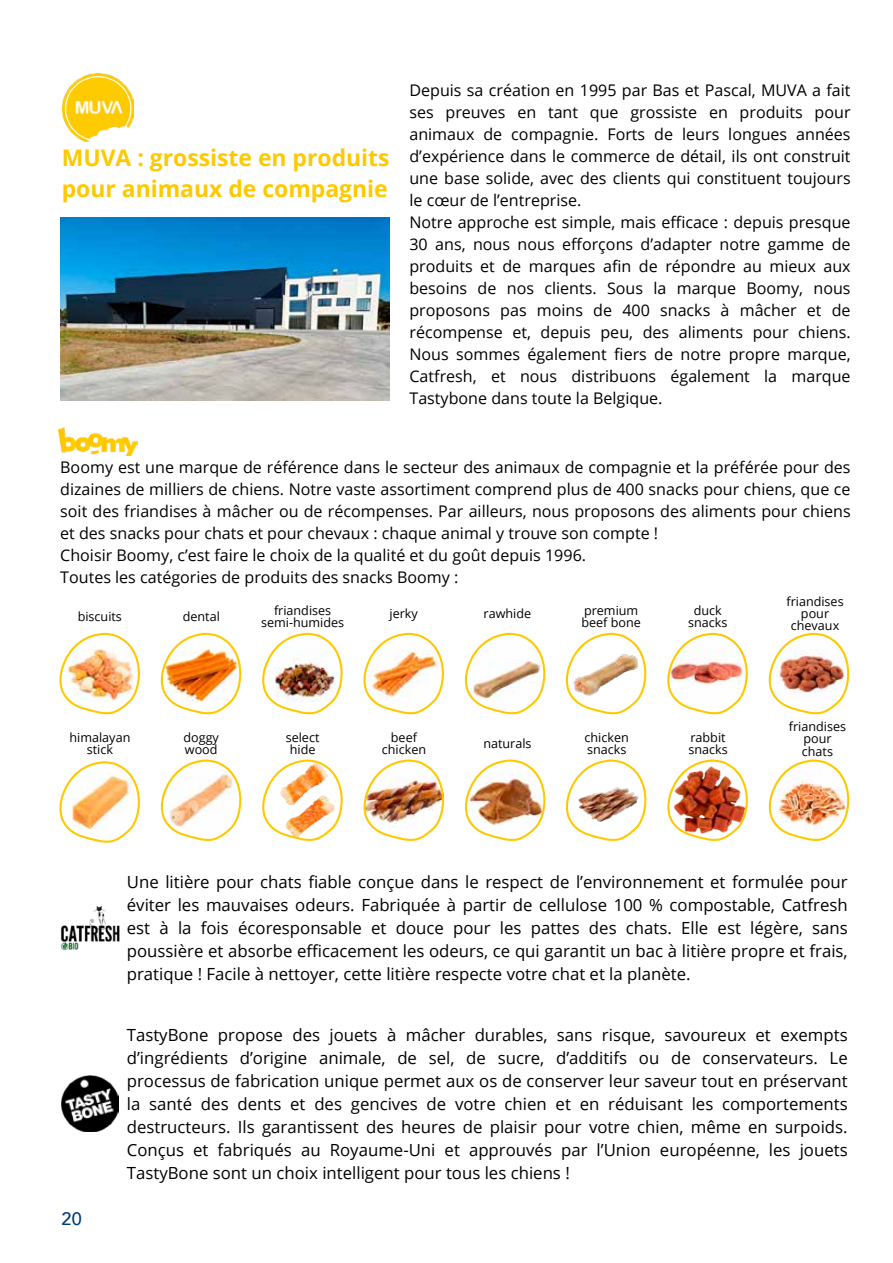
<style>
.page{position:relative;width:893px;height:1263px;background:#fff}
.page>*{position:absolute;margin:0;border:0;box-sizing:border-box;transform-origin:0 0}
.t1{font:700 22.8px/31.3px "Open Sans";color:#fec900}
.t2{font:500 18px "Avenir";color:#003a78}
.t3{font:16.8px/23px "Open Sans";color:#000;text-align:justify}
.t4{font:16.05px/21.9px "Open Sans";color:#000}
.t5{font:12.6px/12.3px "Open Sans";color:#000;text-align:center}
</style>
<div class="page">
<img style="left:60px;top:217px;width:329px;height:183px">
<img style="left:59px;top:633px;width:81px;height:82px">
<img style="left:160px;top:633px;width:82px;height:82px">
<img style="left:262px;top:633px;width:81px;height:82px">
<svg style="left:363px;top:633px;width:81px;height:82px"></svg>
<svg style="left:464px;top:633px;width:82px;height:82px"></svg>
<svg style="left:565px;top:633px;width:82px;height:82px"></svg>
<svg style="left:59px;top:761px;width:81px;height:82px"></svg>
<svg style="left:160px;top:759px;width:82px;height:82px"></svg>
<svg style="left:262px;top:759px;width:81px;height:82px"></svg>
<img style="left:363px;top:759px;width:82px;height:82px">
<img style="left:464px;top:759px;width:82px;height:82px">
<svg style="left:565px;top:759px;width:82px;height:82px"></svg>
<svg style="left:667px;top:633px;width:81px;height:82px"></svg>
<img style="left:667px;top:759px;width:81px;height:82px">
<img style="left:768px;top:633px;width:82px;height:82px">
<img style="left:768px;top:759px;width:82px;height:82px">
<img style="left:60px;top:906px;width:60px;height:44px">
<img style="left:62px;top:1075px;width:56px;height:56px">
<img style="left:59px;top:428px;width:78px;height:28px">
<img style="left:63px;top:74px;width:70px;height:68px">
<h1 class="t1" style="left:62px;top:142px;width:329px">MUVA : grossiste en produits pour animaux de compagnie</h1>
<p class="t4" style="left:409px;top:79px;width:443px">Depuis sa création en 1995 par Bas et Pascal, MUVA a fait ses preuves en tant que grossiste en produits pour animaux de compagnie. Forts de leurs longues années d’expérience dans le commerce de détail, ils ont construit une base solide, avec des clients qui constituent toujours le cœur de l’entreprise.<br>Notre approche est simple, mais efficace : depuis presque 30 ans, nous nous efforçons d’adapter notre gamme de produits et de marques afin de répondre au mieux aux besoins de nos clients. Sous la marque Boomy, nous proposons pas moins de 400 snacks à mâcher et de récompense et, depuis peu, des aliments pour chiens.<br>Nous sommes également fiers de notre propre marque, Catfresh, et nous distribuons également la marque Tastybone dans toute la Belgique.</p>
<p class="t4" style="left:60px;top:456px;width:792px">Boomy est une marque de référence dans le secteur des animaux de compagnie et la préférée pour des dizaines de milliers de chiens. Notre vaste assortiment comprend plus de 400 snacks pour chiens, que ce soit des friandises à mâcher ou de récompenses. Par ailleurs, nous proposons des aliments pour chiens et des snacks pour chats et pour chevaux : chaque animal y trouve son compte !<br>Choisir Boomy, c’est faire le choix de la qualité et du goût depuis 1996.<br>Toutes les catégories de produits des snacks Boomy :</p>
<p class="t5" style="left:78px;top:610px;width:46px">biscuits</p>
<p class="t5" style="left:183px;top:610px;width:39px">dental</p>
<p class="t5" style="left:261px;top:603px;width:85px">friandises semi-humides</p>
<p class="t5" style="left:390px;top:607px;width:30px">jerky</p>
<p class="t5" style="left:484px;top:607px;width:49px">rawhide</p>
<p class="t5" style="left:581px;top:603px;width:61px;text-align:left">premium beef bone</p>
<p class="t5" style="left:688px;top:603px;width:41px">duck snacks</p>
<p class="t5" style="left:786px;top:594px;width:59px">friandises pour chevaux</p>
<p class="t5" style="left:70px;top:731px;width:62px">himalayan stick</p>
<p class="t5" style="left:184px;top:731px;width:37px;text-align:left">doggy wood</p>
<p class="t5" style="left:286px;top:731px;width:35px">select hide</p>
<p class="t5" style="left:382px;top:731px;width:46px">beef chicken</p>
<p class="t5" style="left:483px;top:737px;width:50px">naturals</p>
<p class="t5" style="left:584px;top:731px;width:46px;text-align:left">chicken snacks</p>
<p class="t5" style="left:688px;top:731px;width:41px;text-align:left">rabbit snacks</p>
<p class="t5" style="left:789px;top:720px;width:59px">friandises pour chats</p>
<p class="t3" style="left:127px;top:870px;width:722px">Une litière pour chats fiable conçue dans le respect de l’environnement et formulée pour éviter les mauvaises odeurs. Fabriquée à partir de cellulose 100 % compostable, Catfresh est à la fois écoresponsable et douce pour les pattes des chats. Elle est légère, sans poussière et absorbe efficacement les odeurs, ce qui garantit un bac à litière propre et frais, pratique ! Facile à nettoyer, cette litière respecte votre chat et la planète.</p>
<p class="t2" style="left:62px;top:1203px;width:22px">20</p>
<p class="t3" style="left:127px;top:1022px;width:722px">TastyBone propose des jouets à mâcher durables, sans risque, savoureux et exempts d’ingrédients d’origine animale, de sel, de sucre, d’additifs ou de conservateurs. Le processus de fabrication unique permet aux os de conserver leur saveur tout en préservant la santé des dents et des gencives de votre chien et en réduisant les comportements destructeurs. Ils garantissent des heures de plaisir pour votre chien, même en surpoids.<br>Conçus et fabriqués au Royaume-Uni et approuvés par l’Union européenne, les jouets TastyBone sont un choix intelligent pour tous les chiens !</p>
</div>
